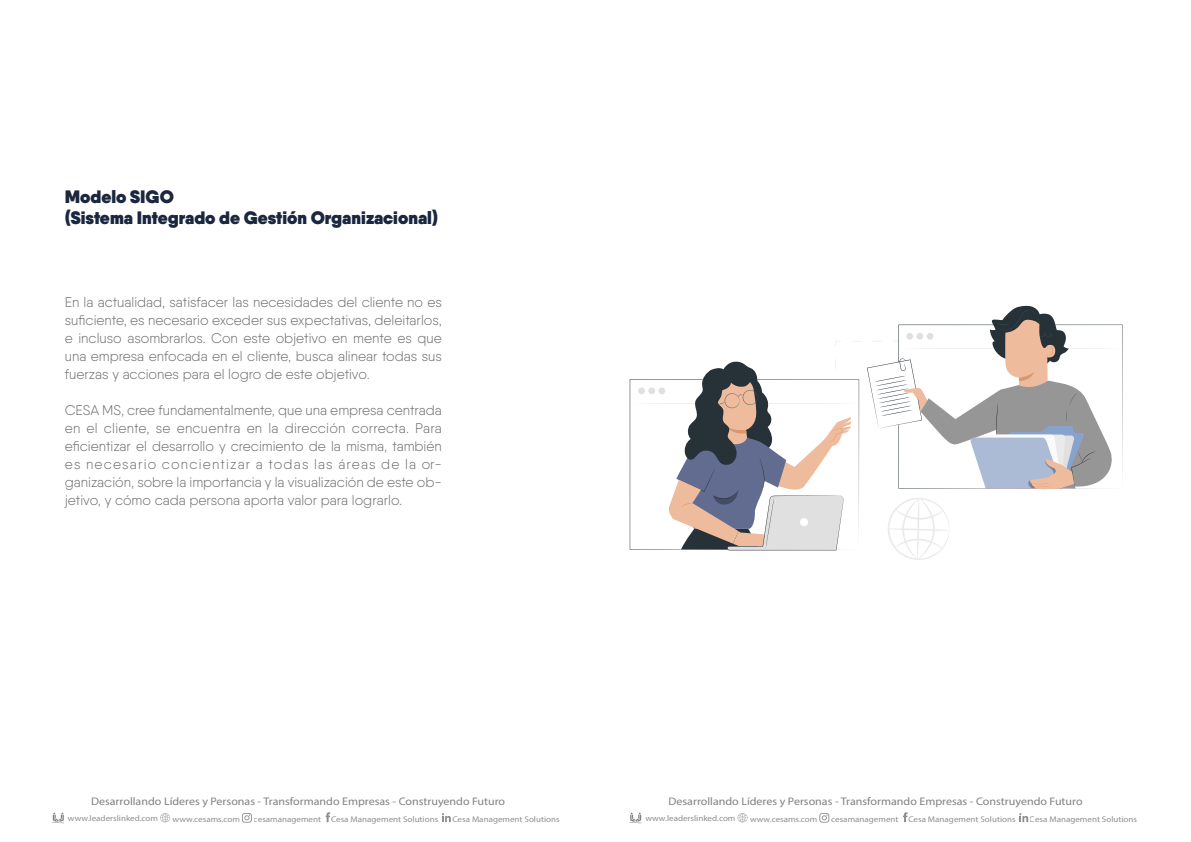
<style>
.page{position:relative;width:1191px;height:842px;background:#fff}
.page>*{position:absolute;margin:0;border:0;box-sizing:border-box;transform-origin:0 0}
.t1{font:800 18px/21.6px "Qanelas";color:#1b273f}
.t2{font:300 14px/18px "Qanelas";color:#6c6d70;text-align:justify}
.t3{font:11px "Myriad Pro";color:#808183;scale:1.09 1}
.t4{font:8.3px "Myriad Pro";color:#808183;scale:1.09 1}
.t5{font:700 1.6px "Exo 2";color:#808183}
.s1{font-weight:400;font-size:1.7px}
</style>
<div class="page">
<hr style="left:900px;top:348px;width:223px;height:1px;background:#e0e0e0;border-radius:50%">
<svg style="left:629px;top:305px;width:493px;height:255px"></svg>
<svg style="left:53px;top:813px;width:11px;height:9px"></svg>
<svg style="left:442px;top:813px;width:9px;height:9px"></svg>
<svg style="left:326px;top:812px;width:4px;height:10px"></svg>
<svg style="left:160px;top:813px;width:10px;height:9px"></svg>
<svg style="left:242px;top:813px;width:10px;height:10px"></svg>
<svg style="left:630px;top:813px;width:11px;height:9px"></svg>
<svg style="left:1019px;top:813px;width:9px;height:9px"></svg>
<svg style="left:903px;top:812px;width:4px;height:10px"></svg>
<svg style="left:737px;top:813px;width:10px;height:9px"></svg>
<svg style="left:819px;top:813px;width:10px;height:10px"></svg>
<p class="t1" style="left:65px;top:185px;width:375px">Modelo SIGO<br>(Sistema Integrado de Gestión Organizacional)</p>
<p class="t2" style="left:65px;top:293px;width:379px">En la actualidad, satisfacer las necesidades del cliente no es suficiente, es necesario exceder sus expectativas, deleitarlos, e incluso asombrarlos. Con este objetivo en mente es que una empresa enfocada en el cliente, busca alinear todas sus fuerzas y acciones para el logro de este objetivo.</p>
<p class="t2" style="left:65px;top:401px;width:378px">CESA MS, cree fundamentalmente, que una empresa centrada en el cliente, se encuentra en la dirección correcta. Para eficientizar el desarrollo y crecimiento de la misma, también es necesario concientizar a todas las áreas de la or&shy;ganización, sobre la importancia y la visualización de este ob&shy;jetivo, y cómo cada persona aporta valor para lograrlo.</p>
<p class="t3" style="left:91px;top:794px;width:381px">Desarrollando Líderes y Personas - Transformando Empresas - Construyendo Futuro</p>
<p class="t4" style="left:68px;top:813px;width:84px">www.leaderslinked.com</p>
<p class="t4" style="left:173px;top:814px;width:63px">www.cesams.com</p>
<p class="t4" style="left:254px;top:814px;width:171px">cesamanagement Cesa Management Solutions</p>
<p class="t4" style="left:452px;top:814px;width:100px">Cesa Management Solutions</p>
<p class="t5" style="left:630px;top:822px;width:13px">LEADERS<span class="s1">linked</span></p>
<p class="t3" style="left:668px;top:794px;width:381px">Desarrollando Líderes y Personas - Transformando Empresas - Construyendo Futuro</p>
<p class="t4" style="left:645px;top:813px;width:84px">www.leaderslinked.com</p>
<p class="t4" style="left:750px;top:814px;width:63px">www.cesams.com</p>
<p class="t4" style="left:831px;top:814px;width:171px">cesamanagement Cesa Management Solutions</p>
<p class="t4" style="left:1030px;top:814px;width:100px">Cesa Management Solutions</p>
<p class="t5" style="left:52px;top:822px;width:13px">LEADERS<span class="s1">linked</span></p>
</div>
